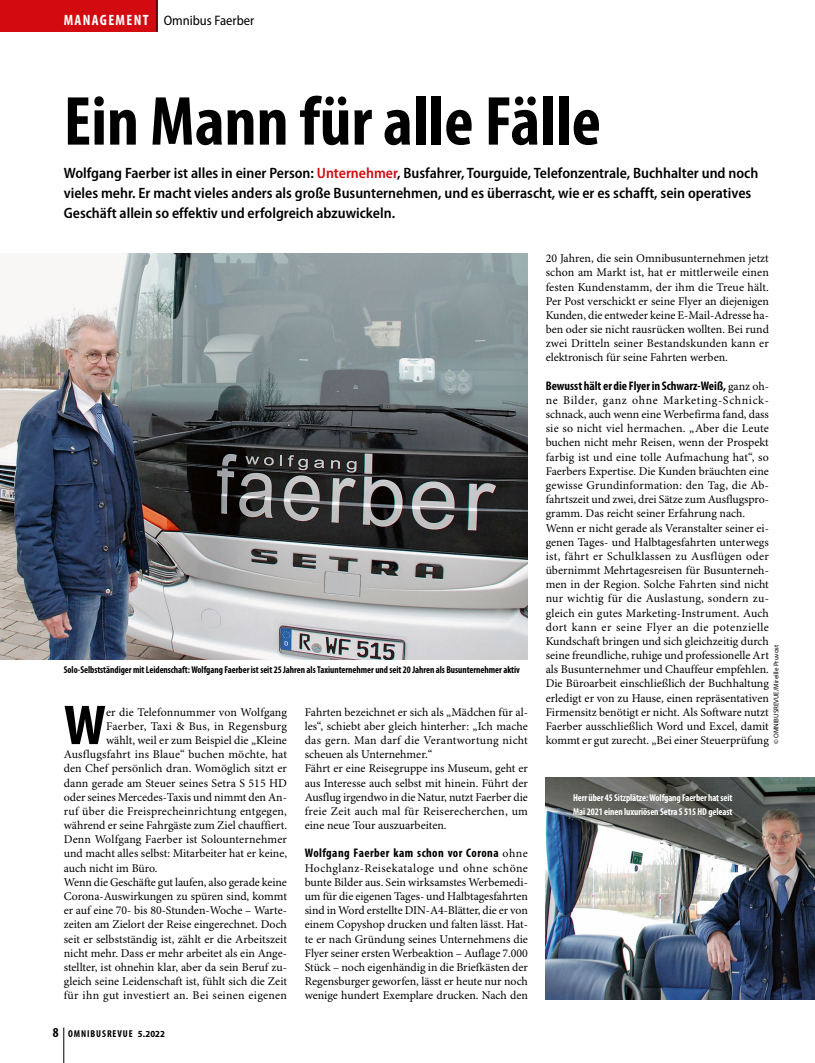
<style>
.page{position:relative;width:815px;height:1063px;background:#fff}
.page>*{position:absolute;margin:0;border:0;box-sizing:border-box;transform-origin:0 0}
.Title_x_Titel_56pt{font:700 condensed 70px "Myriad Pro";color:#000}
.Para_x_Grundtext_Ini{font:700 condensed 56.62px "Myriad Pro";color:#000;scale:1.1 1}
.Trailer_x_Vorspann_x{font:600 semi-condensed 15px/20px "Myriad Pro";color:#000}
.Category_x_Rubrik_x{font:semi-condensed 13.75px "Myriad Pro";color:#000}
.Para_x_Grundtext{font:700 condensed 12.5px "Myriad Pro";letter-spacing:.01em;color:#000}
.Para_x_Grundtext-2{font:700 condensed 12.5px "Myriad Pro";letter-spacing:.035em;color:#000}
.Para_x_Grundtext-3{font:11.88px/14.1px "Minion Pro";color:#000;text-align:justify}
.Para_x_Grundtext_Ini-2{font:11.88px "Minion Pro";letter-spacing:.005em;color:#000}
.Para_x_Grundtext_Ini-3{font:11.88px "Minion Pro";letter-spacing:.025em;color:#000}
.Image_Caption_x_Bild{font:700 condensed 10px "Myriad Pro";letter-spacing:-.005em;color:#000;scale:.95 1}
.Image_Caption_x_Bild-2{font:700 condensed 10px/14.1px "Myriad Pro";letter-spacing:-.01em;color:#fff;scale:.95 1}
.Image_Caption_x_Bild-3{font:700 condensed 10px "Myriad Pro";letter-spacing:.09em;color:#000}
.Image_Source_x_Bildq{font:6.88px "Myriad Pro";color:#000}
.s1{font-weight:700;font-stretch:condensed;font-size:15px;color:#fff}
.s2{color:#d30a10}
.s3{font-size:13.75px}
.s4{font-stretch:semi-condensed;font-size:9.38px}
.s5{font-family:"Minion Pro";font-weight:400;font-stretch:normal;font-size:11.88px}
</style>
<div class="page">
<div style="left:0;top:0;width:157px;height:32px;background:#d30a10"></div>
<hr style="left:157px;top:0;width:1px;height:32px;background:#000">
<hr style="left:63px;top:1028px;width:1px;height:35px;background:#000">
<img style="left:0;top:254px;width:528px;height:405px">
<img style="left:546px;top:778px;width:269px;height:221px">
<p class="Category_x_Rubrik_x" style="left:64px;top:13px;width:192px"><span class="s1">MANAGEMENT</span> Omnibus Faerber</p>
<p class="Title_x_Titel_56pt" style="left:64px;top:83px;width:539px">Ein Mann für alle Fälle</p>
<p class="Trailer_x_Vorspann_x" style="left:64px;top:163px;width:696px">Wolfgang Faerber ist alles in einer Person: <span class="s2">Unternehmer</span>, Busfahrer, Tourguide, Telefonzentrale, Buchhalter und noch vieles mehr. Er macht vieles anders als große Busunternehmen, und es überrascht, wie er es schafft, sein operatives<br>Geschäft allein so effektiv und erfolgreich abzuwickeln.</p>
<p class="Image_Caption_x_Bild" style="left:64px;top:664px;width:482px">Solo-Selbstständiger mit Leidenschaft: Wolfgang Faerber ist seit 25 Jahren als Taxiunternehmer und seit 20 Jahren als Busunternehmer aktiv</p>
<p class="Para_x_Grundtext_Ini" style="left:64px;top:694px;width:40px">W</p>
<p class="Para_x_Grundtext_Ini-2" style="left:106px;top:705px;width:182px">er die Telefonnummer von Wolfgang</p>
<p class="Para_x_Grundtext_Ini-3" style="left:106px;top:719px;width:182px">Faerber, Taxi &amp; Bus, in Regensburg</p>
<p class="Para_x_Grundtext_Ini-2" style="left:106px;top:733px;width:182px">wählt, weil er zum Beispiel die „Kleine</p>
<p class="Para_x_Grundtext_Ini-2" style="left:64px;top:747px;width:225px">Ausflugsfahrt ins Blaue“ buchen möchte, hat</p>
<p class="Para_x_Grundtext_Ini-2" style="left:64px;top:762px;width:225px">den Chef persönlich dran. Womöglich sitzt er</p>
<p class="Para_x_Grundtext_Ini-2" style="left:64px;top:776px;width:225px">dann gerade am Steuer seines Setra S 515 HD</p>
<p class="Para_x_Grundtext_Ini-2" style="left:64px;top:790px;width:225px">oder seines Mercedes-Taxis und nimmt den An-</p>
<p class="Para_x_Grundtext_Ini-2" style="left:64px;top:804px;width:225px">ruf über die Freisprecheinrichtung entgegen,</p>
<p class="Para_x_Grundtext_Ini-2" style="left:64px;top:818px;width:225px">während er seine Fahrgäste zum Ziel chauffiert.</p>
<p class="Para_x_Grundtext_Ini-2" style="left:64px;top:832px;width:225px">Denn Wolfgang Faerber ist Solounternehmer</p>
<p class="Para_x_Grundtext_Ini-2" style="left:64px;top:847px;width:225px">und macht alles selbst: Mitarbeiter hat er keine,</p>
<p class="Para_x_Grundtext_Ini-2" style="left:64px;top:861px;width:95px">auch nicht im Büro.</p>
<p class="Para_x_Grundtext-3" style="left:64px;top:875px;width:225px">Wenn die Geschäfte gut laufen, also gerade keine Corona-Auswirkungen zu spüren sind, kommt er auf eine 70- bis 80-Stunden-Woche – Warte&shy;zeiten am Zielort der Reise eingerechnet. Doch seit er selbstständig ist, zählt er die Arbeitszeit nicht mehr. Dass er mehr arbeitet als ein Ange&shy;stellter, ist ohnehin klar, aber da sein Beruf zu&shy;gleich seine Leidenschaft ist, fühlt sich die Zeit für ihn gut investiert an. Bei seinen eigenen</p>
<p class="Image_Caption_x_Bild-3" style="left:53px;top:1028px;width:114px"><span class="s3">8</span> OMNIBUSREVUE <span class="s4">5.2022</span></p>
<p class="Para_x_Grundtext-3" style="left:305px;top:705px;width:225px">Fahrten bezeichnet er sich als „Mädchen für al&shy;les“, schiebt aber gleich hinterher: „Ich mache das gern. Man darf die Verantwortung nicht scheuen als Unternehmer.“</p>
<p class="Para_x_Grundtext-3" style="left:305px;top:762px;width:225px">Fährt er eine Reisegruppe ins Museum, geht er aus Interesse auch selbst mit hinein. Führt der Ausflug irgendwo in die Natur, nutzt Faerber die freie Zeit auch mal für Reiserecherchen, um eine neue Tour auszuarbeiten.</p>
<p class="Para_x_Grundtext-2" style="left:305px;top:846px;width:225px">Wolfgang Faerber kam schon vor Corona <span class="s5">ohne</span></p>
<p class="Para_x_Grundtext-3" style="left:305px;top:861px;width:225px">Hochglanz-Reisekataloge und ohne schöne bunte Bilder aus. Sein wirksamstes Werbemedi&shy;um für die eigenen Tages- und Halbtagesfahrten sind in Word erstellte DIN-A4-Blätter, die er von einem Copyshop drucken und falten lässt. Hat&shy;te er nach Gründung seines Unternehmens die Flyer seiner ersten Werbeaktion – Auflage 7.000<br>Stück – noch eigenhändig in die Briefkästen der Regensburger geworfen, lässt er heute nur noch wenige hundert Exemplare drucken. Nach den</p>
<p class="Para_x_Grundtext-3" style="left:546px;top:252px;width:225px">20 Jahren, die sein Omnibusunternehmen jetzt schon am Markt ist, hat er mittlerweile einen festen Kundenstamm, der ihm die Treue hält.<br>Per Post verschickt er seine Flyer an diejenigen Kunden, die entweder keine E-Mail-Adresse ha&shy;ben oder sie nicht rausrücken wollten. Bei rund zwei Dritteln seiner Bestandskunden kann er elektronisch für seine Fahrten werben.</p>
<p class="Para_x_Grundtext" style="left:546px;top:379px;width:225px">Bewusst hält er die Flyer in Schwarz-Weiß, <span class="s5">ganz oh-</span></p>
<p class="Para_x_Grundtext-3" style="left:546px;top:394px;width:225px">ne Bilder, ganz ohne Marketing-Schnick&shy;schnack, auch wenn eine Werbefirma fand, dass sie so nicht viel hermachen. „Aber die Leute buchen nicht mehr Reisen, wenn der Prospekt farbig ist und eine tolle Aufmachung hat“, so Faerbers Expertise. Die Kunden bräuchten eine gewisse Grundinformation: den Tag, die Ab&shy;fahrtszeit und zwei, drei Sätze zum Ausflugspro&shy;gramm. Das reicht seiner Erfahrung nach.</p>
<p class="Para_x_Grundtext-3" style="left:546px;top:521px;width:225px">Wenn er nicht gerade als Veranstalter seiner ei&shy;genen Tages- und Halbtagesfahrten unterwegs ist, fährt er Schulklassen zu Ausflügen oder übernimmt Mehrtagesreisen für Busunterneh&shy;men in der Region. Solche Fahrten sind nicht nur wichtig für die Auslastung, sondern zu&shy;gleich ein gutes Marketing-Instrument. Auch dort kann er seine Flyer an die potenzielle Kundschaft bringen und sich gleichzeitig durch seine freundliche, ruhige und professionelle Art als Busunternehmer und Chauffeur empfehlen.</p>
<p class="Para_x_Grundtext-3" style="left:546px;top:677px;width:225px">Die Büroarbeit einschließlich der Buchhaltung erledigt er von zu Hause, einen repräsentativen Firmensitz benötigt er nicht. Als Software nutzt Faerber ausschließlich Word und Excel, damit kommt er gut zurecht. „Bei einer Steuerprüfung</p>
<p class="Image_Source_x_Bildq" style="left:773px;top:744px;width:101px;rotate:-90deg">© OMNIBUSREVUE/Mireille Pruvost</p>
<p class="Image_Caption_x_Bild-2" style="left:573px;top:791px;width:169px">Herr über 45 Sitzplätze: Wolfgang Faerber hat seit<br>Mai 2021 einen luxuriösen Setra S 515 HD geleast</p>
</div>
